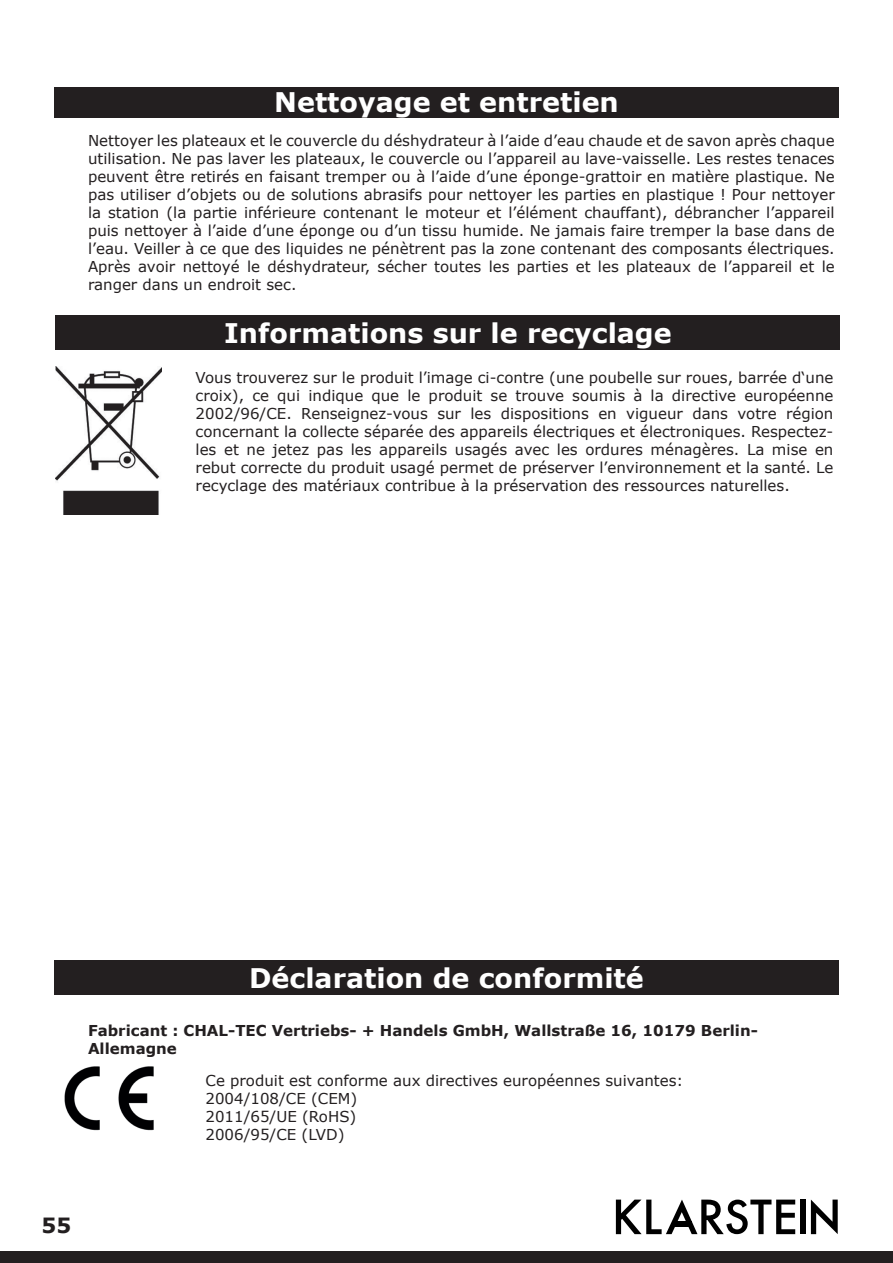
<style>
.page{position:relative;width:893px;height:1263px;background:#fff}
.page>*{position:absolute;margin:0;border:0;box-sizing:border-box;transform-origin:0 0}
.Super_Headline{font:700 27px "Verdana";color:#fff}
.t1{font:700 21px "Verdana";color:#231f20}
.Base_Text{font:15px/18px "Verdana";color:#231f20;text-align:justify}
.Base_Text-2{font:700 15px/18px "Verdana";color:#231f20}
</style>
<div class="page">
<div style="left:55px;top:316px;width:785px;height:34px;background:#231f20"></div>
<div style="left:54px;top:960px;width:785px;height:34px;background:#231f20"></div>
<img style="left:55px;top:366px;width:107px;height:148px">
<img style="left:64px;top:1066px;width:90px;height:65px">
<div style="left:54px;top:87px;width:785px;height:30px;background:#231f20"></div>
<div style="left:0;top:1251px;width:893px;height:12px;background:#231f20"></div>
<svg style="left:616px;top:1199px;width:222px;height:36px"></svg>
<p class="Super_Headline" style="left:274px;top:83px;width:346px">Nettoyage et entretien</p>
<p class="Base_Text" style="left:88px;top:131px;width:748px">Nettoyer les plateaux et le couvercle du déshydrateur à l’aide d’eau chaude et de savon après chaque utilisation. Ne pas laver les plateaux, le couvercle ou l’appareil au lave-vaisselle. Les restes tenaces peuvent être retirés en faisant tremper ou à l’aide d’une éponge-grattoir en matière plastique. Ne pas utiliser d’objets ou de solutions abrasifs pour nettoyer les parties en plastique ! Pour nettoyer la station (la partie inférieure contenant le moteur et l’élément chauffant), débrancher l’appareil puis nettoyer à l’aide d’une éponge ou d’un tissu humide. Ne jamais faire tremper la base dans de l’eau. Veiller à ce que des liquides ne pénètrent pas la zone contenant des composants électriques.</p>
<p class="Base_Text" style="left:88px;top:257px;width:748px">Après avoir nettoyé le déshydrateur, sécher toutes les parties et les plateaux de l’appareil et le ranger dans un endroit sec.</p>
<p class="Super_Headline" style="left:224px;top:314px;width:449px">Informations sur le recyclage</p>
<p class="Base_Text" style="left:196px;top:368px;width:639px">Vous trouverez sur le produit l’image ci-contre (une poubelle sur roues, barrée d‘une croix), ce qui indique que le produit se trouve soumis à la directive européenne 2002/96/CE. Renseignez-vous sur les dispositions en vigueur dans votre région concernant la collecte séparée des appareils électriques et électroniques. Respectez&shy;les et ne jetez pas les appareils usagés avec les ordures ménagères. La mise en rebut correcte du produit usagé permet de préserver l’environnement et la santé. Le recyclage des matériaux contribue à la préservation des ressources naturelles.</p>
<p class="Super_Headline" style="left:249px;top:959px;width:396px">Déclaration de conformité</p>
<p class="Base_Text-2" style="left:88px;top:1021px;width:671px">Fabricant : CHAL-TEC Vertriebs- + Handels GmbH, Wallstraße 16, 10179 Berlin-<br>Allemagne</p>
<p class="Base_Text" style="left:206px;top:1072px;width:479px">Ce produit est conforme aux directives européennes suivantes:</p>
<p class="Base_Text" style="left:206px;top:1090px;width:153px">2004/108/CE (CEM)</p>
<p class="Base_Text" style="left:206px;top:1108px;width:152px">2011/65/UE (RoHS)</p>
<p class="Base_Text" style="left:206px;top:1126px;width:141px">2006/95/CE (LVD)</p>
<h2 class="t1" style="left:42px;top:1211px;width:31px">55</h2>
</div>
